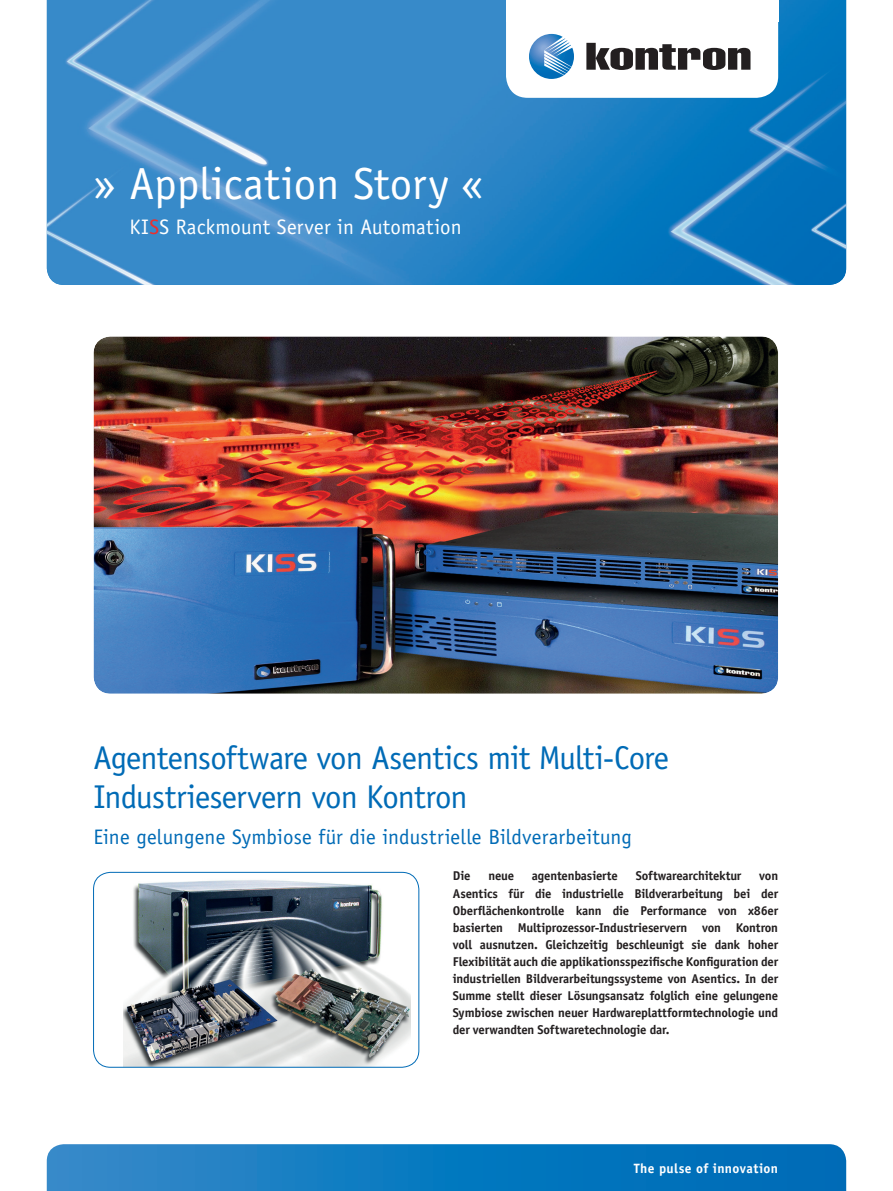
<style>
.page{position:relative;width:893px;height:1191px;background:#fff}
.page>*{position:absolute;margin:0;border:0;box-sizing:border-box;transform-origin:0 0}
.t1{font:45px "Officina Sans";color:#fff}
.t2{font:33px/39px "Officina Sans";letter-spacing:-.025em;color:#006bb6}
.t3{font:21px "Officina Sans";letter-spacing:.01em;color:#006bb6}
.t4{font:21px "Officina Sans";letter-spacing:.01em;color:#fff}
.t5{font:700 13.5px "Officina Sans";letter-spacing:.025em;color:#fff}
.t6{font:700 12.75px/17px "Officina Sans";letter-spacing:-.015em;color:#231f20;text-align:justify}
.s1{color:#ee2e2b}
</style>
<div class="page">
<img style="left:47px;top:0;width:799px;height:285px">
<svg style="left:47px;top:1144px;width:799px;height:47px;background:#117ac0"></svg>
<svg style="left:506px;top:21px;width:272px;height:77px"></svg>
<div style="left:506px;top:0;width:272px;height:21px;background:#fff"></div>
<img style="left:94px;top:336px;width:684px;height:357px;border-radius:17px">
<img style="left:123px;top:880px;width:288px;height:187px">
<div style="left:93px;top:872px;width:326px;height:195px;border:1px solid #006bb6;border-radius:17px"></div>
<h1 class="t1" style="left:94px;top:167px;width:392px">» Application Story «</h1>
<h3 class="t4" style="left:129px;top:219px;width:334px">KI<span class="s1">S</span>S Rackmount Server in Automation</h3>
<h2 class="t2" style="left:94px;top:741px;width:577px">Agentensoftware von Asentics mit Multi-Core<br>Industrieservern von Kontron</h2>
<h3 class="t3" style="left:94px;top:828px;width:540px">Eine gelungene Symbiose für die industrielle Bildverarbeitung</h3>
<p class="t6" style="left:453px;top:868px;width:19px">Die</p>
<p class="t6" style="left:488px;top:868px;width:27px">neue</p>
<p class="t6" style="left:532px;top:868px;width:87px">agentenbasierte</p>
<p class="t6" style="left:636px;top:868px;width:107px">Softwarearchitektur</p>
<p class="t6" style="left:453px;top:868px;width:327px;text-indent:306px">von Asentics für die industrielle Bildverarbeitung bei der Oberflächenkontrolle kann die Performance von x86er basierten Multiprozessor-Industrieservern von Kontron voll ausnutzen. Gleichzeitig beschleunigt sie dank hoher Flexibilität auch die applikationsspezifische Konfiguration der industriellen Bildverarbeitungssysteme von Asentics. In der Summe stellt dieser Lösungsansatz folglich eine gelungene Symbiose zwischen neuer Hardwareplattformtechnologie und der verwandten Softwaretechnologie dar.</p>
<p class="t5" style="left:634px;top:1163px;width:146px">The pulse of innovation</p>
</div>
